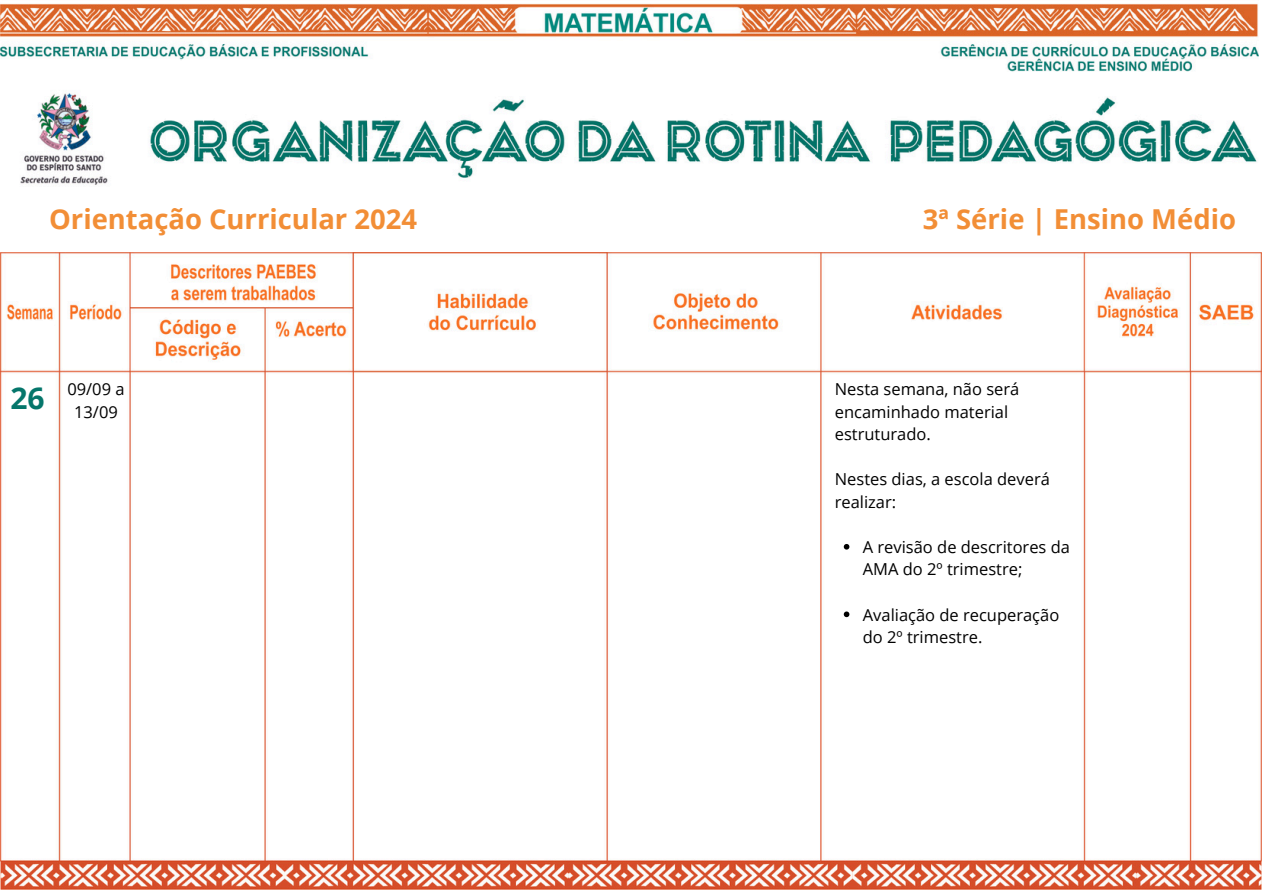
<style>
.page{position:relative;width:1263px;height:894px;background:#fff}
.page>*{position:absolute;margin:0;border:0;box-sizing:border-box;transform-origin:0 0}
.t1{font:700 30px "Open Sans";color:#05766b}
.t2{font:700 27.45px "Open Sans";color:#f28e36}
.t3{font:16.5px/22.5px "Open Sans";color:#000}
</style>
<div class="page">
<img style="left:0;top:3px;width:1259px;height:182px">
<img style="left:0;top:253px;width:1261px;height:635px">
<svg style="left:844px;top:544px;width:5px;height:5px"></svg>
<svg style="left:844px;top:611px;width:5px;height:6px"></svg>
<p class="t2" style="left:49px;top:199px;width:369px">Orientação Curricular 2024</p>
<h1 class="t2" style="left:923px;top:199px;width:315px">3ª Série | Ensino Médio</h1>
<p class="t1" style="left:10px;top:376px;width:36px">26</p>
<p class="t3" style="left:67px;top:377px;width:59px;text-align:center">09/09 a<br>13/09</p>
<p class="t3" style="left:835px;top:377px;width:186px">Nesta semana, não será encaminhado material estruturado.</p>
<p class="t3" style="left:835px;top:467px;width:217px">Nestes dias, a escola deverá realizar:</p>
<p class="t3" style="left:863px;top:535px;width:209px">A revisão de descritores da<br>AMA do 2º trimestre;</p>
<p class="t3" style="left:863px;top:602px;width:198px">Avaliação de recuperação do 2º trimestre.</p>
</div>
